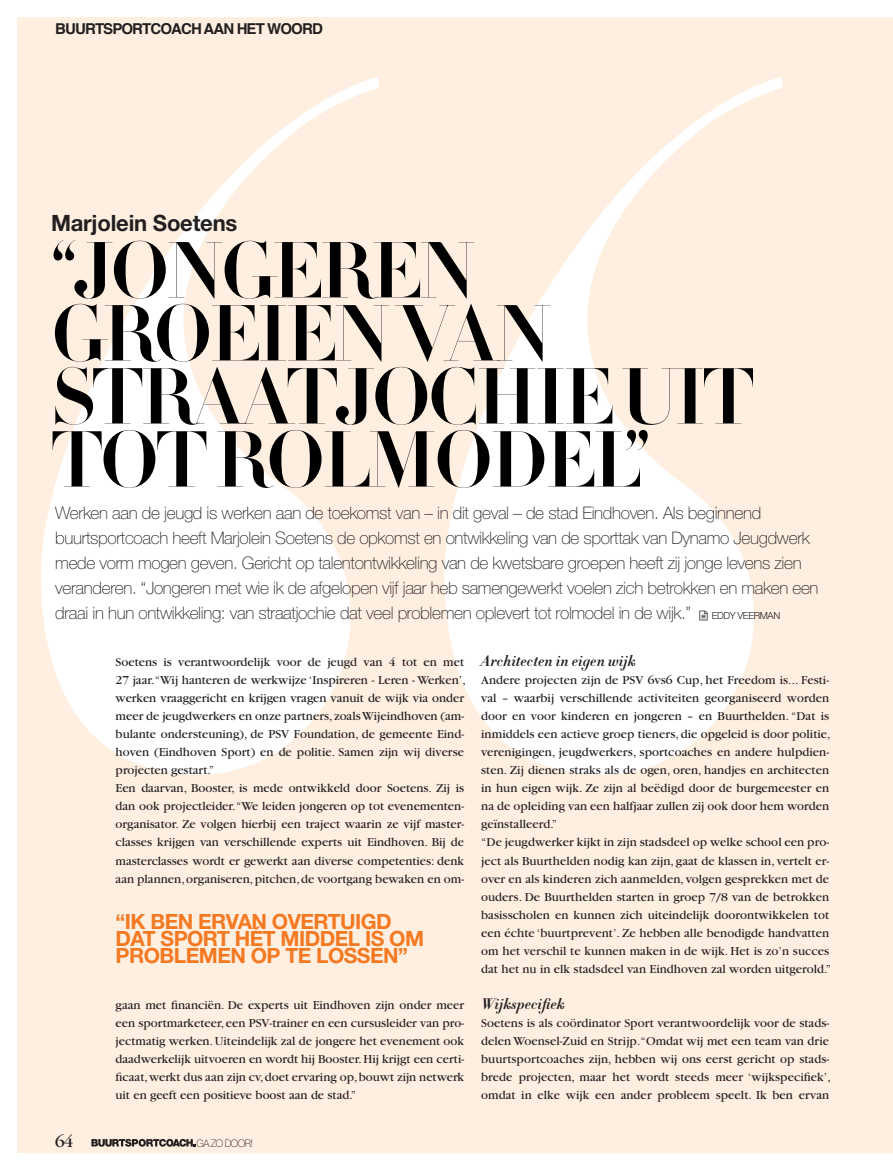
<style>
.page{position:relative;width:893px;height:1170px;background:#fff}
.page>*{position:absolute;margin:0;border:0;box-sizing:border-box;transform-origin:0 0}
.t1{font:700 78px/63px "Didot HTF 96";letter-spacing:-.045em;color:#000}
.t2{font:700 22.5px "Helvetica Neue LT Std";letter-spacing:-.01em;color:#231f20}
.t3{font:700 21px/17.1px "Helvetica Neue LT Std";letter-spacing:-.025em;color:#f47921}
.t4{font:18px "Garamond";color:#231f20}
.t5{font:100 17.25px/24.9px "Helvetica Neue LT Std";letter-spacing:-.02em;color:#231f20}
.t6{font:italic 700 15px "Didot HTF 06";letter-spacing:.01em;color:#231f20}
.t7{font:700 15px "Helvetica";letter-spacing:-.06em;color:#231f20}
.t8{font:12.75px/18px "Garamond";letter-spacing:.005em;color:#231f20}
.t9{font:100 10.35px "Helvetica Neue LT Std";letter-spacing:-.06em;color:#231f20}
.t10{font:300 9.75px "Helvetica Neue LT Std";letter-spacing:-.04em;color:#231f20}
</style>
<div class="page">
<div style="left:17px;top:17px;width:876px;height:1135px;background:#feefe1"></div>
<svg style="left:91px;top:1138px;width:104px;height:8px"></svg>
<svg style="left:41px;top:77px;width:742px;height:697px"></svg>
<svg style="left:700px;top:610px;width:8px;height:10px"></svg>
<p class="t7" style="left:55px;top:16px;width:269px">BUURTSPORTCOACH AAN HET WOORD</p>
<h2 class="t2" style="left:51px;top:209px;width:188px">Marjolein Soetens</h2>
<h1 class="t1" style="left:51px;top:241px;width:705px">“JONGEREN<br>GROEIEN VAN<br>STRAATJOCHIE UIT<br>TOT ROLMODEL”</h1>
<p class="t5" style="left:55px;top:501px;width:765px">Werken aan de jeugd is werken aan de toekomst van – in dit geval – de stad Eindhoven. Als beginnend buurtsportcoach heeft Marjolein Soetens de opkomst en ontwikkeling van de sporttak van Dynamo Jeugdwerk mede vorm mogen geven. Gericht op talentontwikkeling van de kwetsbare groepen heeft zij jonge levens zien veranderen. “Jongeren met wie ik de afgelopen vijf jaar heb samengewerkt voelen zich betrokken en maken een draai in hun ontwikkeling: van straatjochie dat veel problemen oplevert tot rolmodel in de wijk.”</p>
<p class="t10" style="left:712px;top:609px;width:70px">EDDY VEERMAN</p>
<h3 class="t4" style="left:55px;top:1131px;width:20px">64</h3>
<p class="t8" style="left:116px;top:653px;width:352px">Soetens is verantwoordelijk voor de jeugd van 4 tot en met 27 jaar.“Wij hanteren de werkwijze ‘Inspireren - Leren - Werken’, werken vraaggericht en krijgen vragen vanuit de wijk via onder meer de jeugdwerkers en onze partners, zoals Wijeindhoven (am&shy;bulante ondersteuning), de PSV Foundation, de gemeente Eind&shy;hoven (Eindhoven Sport) en de politie. Samen zijn wij diverse projecten gestart.”<br>Een daarvan, Booster, is mede ontwikkeld door Soetens. Zij is dan ook projectleider.“We leiden jongeren op tot evenementen&shy;organisator. Ze volgen hierbij een traject waarin ze vijf master&shy;classes krijgen van verschillende experts uit Eindhoven. Bij de masterclasses wordt er gewerkt aan diverse competenties: denk aan plannen, organiseren, pitchen, de voortgang bewaken en om-</p>
<h3 class="t3" style="left:116px;top:911px;width:310px">“IK BEN ERVAN OVERTUIGD<br>DAT SPORT HÉT MIDDEL IS OM<br>PROBLEMEN OP TE LOSSEN”</h3>
<p class="t8" style="left:116px;top:995px;width:350px;text-align:justify">gaan met financiën. De experts uit Eindhoven zijn onder meer een sportmarketeer, een PSV-trainer en een cursusleider van pro&shy;jectmatig werken. Uiteindelijk zal de jongere het evenement ook daadwerkelijk uitvoeren en wordt hij Booster. Hij krijgt een certi&shy;ficaat, werkt dus aan zijn cv, doet ervaring op, bouwt zijn netwerk uit en geeft een positieve boost aan de stad.”</p>
<p class="t6" style="left:481px;top:651px;width:156px">Architecten in eigen wijk</p>
<p class="t8" style="left:481px;top:671px;width:351px">Andere projecten zijn de PSV 6vs6 Cup, het Freedom is... Festi&shy;val – waarbij verschillende activiteiten georganiseerd worden door en voor kinderen en jongeren – en Buurthelden. “Dat is inmiddels een actieve groep tieners, die opgeleid is door politie, verenigingen, jeugdwerkers, sportcoaches en andere hulpdien&shy;sten. Zij dienen straks als de ogen, oren, handjes en architecten in hun eigen wijk. Ze zijn al beëdigd door de burgemeester en na de opleiding van een halfjaar zullen zij ook door hem worden geïnstalleerd.”<br>“De jeugdwerker kijkt in zijn stadsdeel op welke school een pro&shy;ject als Buurthelden nodig kan zijn, gaat de klassen in, vertelt er&shy;over en als kinderen zich aanmelden, volgen gesprekken met de ouders. De Buurthelden starten in groep 7/8 van de betrokken basisscholen en kunnen zich uiteindelijk doorontwikkelen tot een échte ‘buurtprevent’. Ze hebben alle benodigde handvatten om het verschil te kunnen maken in de wijk. Het is zo’n succes dat het nu in elk stadsdeel van Eindhoven zal worden uitgerold.”</p>
<p class="t6" style="left:481px;top:993px;width:85px">Wijkspecifiek</p>
<p class="t8" style="left:481px;top:1013px;width:351px">Soetens is als coördinator Sport verantwoordelijk voor de stads&shy;delen Woensel-Zuid en Strijp.“Omdat wij met een team van drie buurtsportcoaches zijn, hebben wij ons eerst gericht op stads&shy;brede projecten, maar het wordt steeds meer ‘wijkspecifiek’, omdat in elke wijk een ander probleem speelt. Ik ben ervan</p>
<p class="t9" style="left:196px;top:1136px;width:58px">GA ZO DOOR!</p>
</div>
